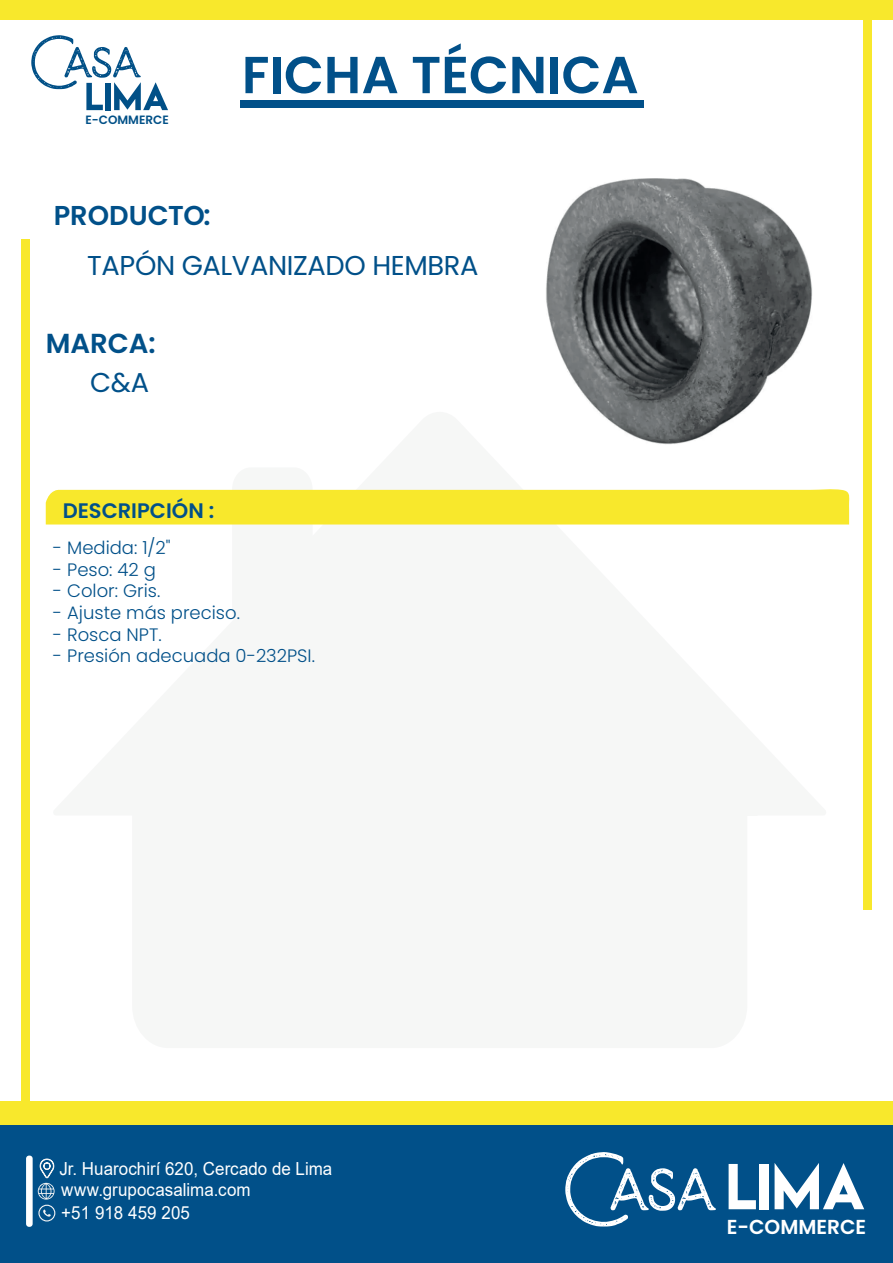
<style>
.page{position:relative;width:893px;height:1263px;background:#fff}
.page>*{position:absolute;margin:0;border:0;box-sizing:border-box;transform-origin:0 0}
.t1{font:600 52.05px "Poppins";color:#015089}
.t2{font:600 27.45px "Poppins";color:#015089}
.t3{font:27.3px "Poppins";letter-spacing:-.015em;color:#015089}
.t4{font:600 27.3px "Poppins";color:#015089}
.t5{font:600 21px "Poppins";color:#015089}
.t6{font:600 20.25px "Poppins";color:#fff}
.t7{font:300 18px "Poppins";color:#015089}
.t8{font:18px/20.7px "Arial";color:#fff;scale:.94 1}
.t9{font:600 12px "Poppins";color:#015087}
</style>
<div class="page">
<div style="left:0;top:1101px;width:893px;height:161px;background:#f8e82c"></div>
<div style="left:0;top:0;width:893px;height:20px;background:#f8e82c"></div>
<div style="left:864px;top:0;width:8px;height:909px;background:#f8e82c"></div>
<div style="left:22px;top:240px;width:8px;height:950px;background:#f8e82c"></div>
<div style="left:0;top:1125px;width:893px;height:138px;background:#015089"></div>
<svg style="left:43px;top:1209px;width:8px;height:8px"></svg>
<div style="left:38px;top:1205px;width:17px;height:16px;border:1px solid #f2f3f4;border-radius:50%"></div>
<svg style="left:729px;top:1164px;width:27px;height:45px"></svg>
<div style="left:760px;top:1164px;width:9px;height:45px;background:#fff"></div>
<svg style="left:775px;top:1163px;width:89px;height:46px"></svg>
<svg style="left:565px;top:1152px;width:151px;height:74px"></svg>
<div style="left:26px;top:1155px;width:7px;height:72px;background:#fff;border-radius:3px"></div>
<svg style="left:38px;top:1158px;width:17px;height:41px"></svg>
<div style="left:240px;top:100px;width:404px;height:7px;background:#015089"></div>
<svg style="left:31px;top:35px;width:137px;height:75px"></svg>
<div style="left:46px;top:489px;width:803px;height:35px;background:#f8e82c"></div>
<img style="left:546px;top:178px;width:266px;height:267px">
<p class="t9" style="left:86px;top:113px;width:85px">E-COMMERCE</p>
<h3 class="t4" style="left:54px;top:199px;width:158px">PRODUCTO:</h3>
<h1 class="t1" style="left:242px;top:45px;width:398px">FICHA TÉCNICA</h1>
<h3 class="t3" style="left:87px;top:250px;width:393px">TAPÓN GALVANIZADO HEMBRA</h3>
<h2 class="t2" style="left:46px;top:327px;width:112px">MARCA:</h2>
<h3 class="t3" style="left:90px;top:367px;width:60px">C&amp;A</h3>
<p class="t5" style="left:63px;top:498px;width:153px">DESCRIPCIÓN :</p>
<p class="t7" style="left:53px;top:537px;width:119px">- Medida: 1/2"</p>
<p class="t7" style="left:53px;top:559px;width:105px">- Peso: 42 g</p>
<p class="t7" style="left:53px;top:581px;width:109px">- Color: Gris.</p>
<p class="t7" style="left:53px;top:602px;width:189px">- Ajuste más preciso.</p>
<p class="t7" style="left:53px;top:624px;width:110px">- Rosca NPT.</p>
<p class="t7" style="left:53px;top:645px;width:264px">- Presión adecuada 0-232PSI.</p>
<p class="t8" style="left:59px;top:1158px;width:292px">Jr. Huarochirí 620, Cercado de Lima www.grupocasalima.com</p>
<p class="t8" style="left:61px;top:1202px;width:138px">+51 918 459 205</p>
<p class="t6" style="left:727px;top:1215px;width:141px">E-COMMERCE</p>
</div>
